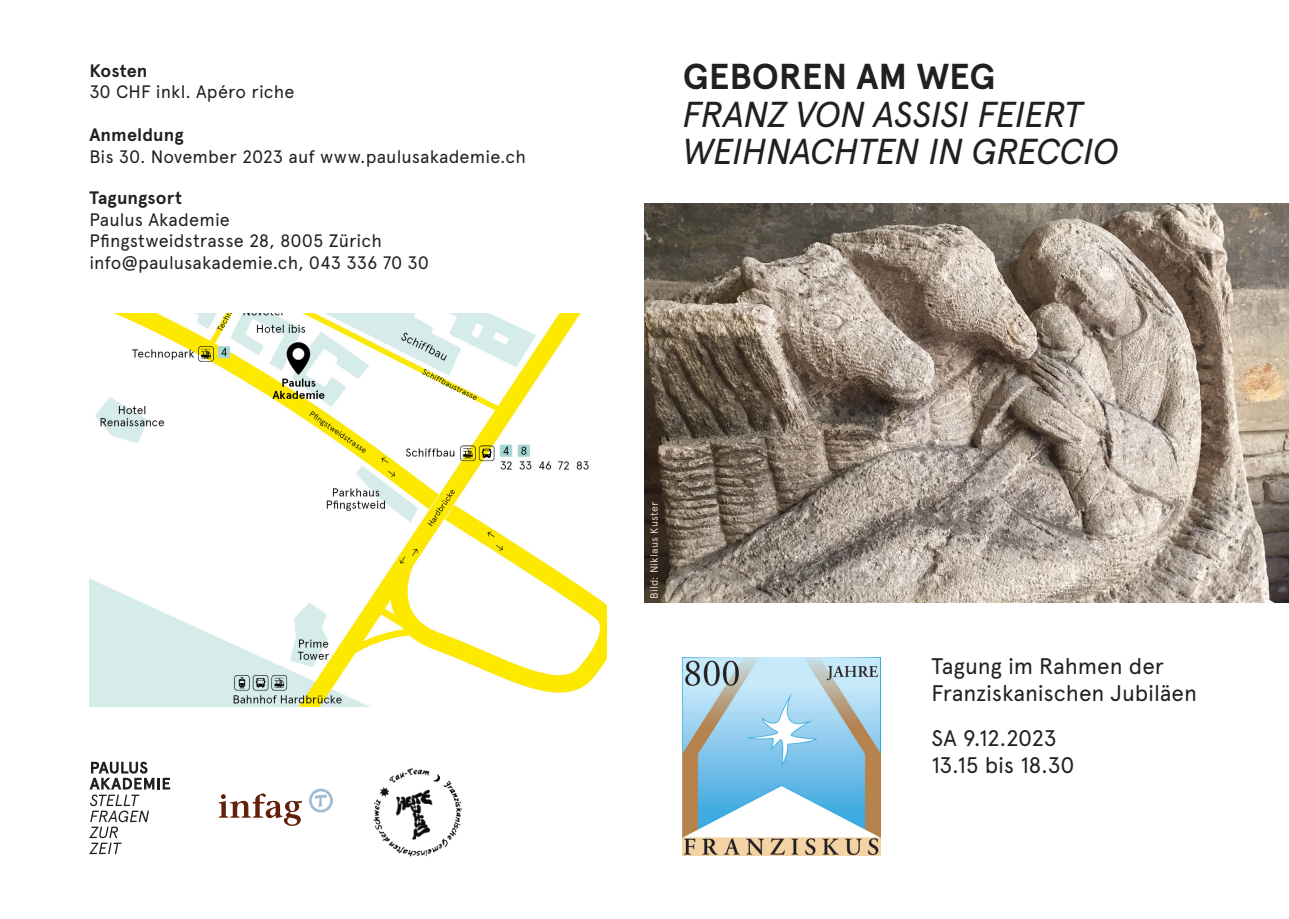
<style>
.page{position:relative;width:1289px;height:919px;background:#fff}
.page>*{position:absolute;margin:0;border:0;box-sizing:border-box;transform-origin:0 0}
.Haupttitel{font:italic 36px "Apercu Pro";letter-spacing:-.02em;color:#231f20}
.Haupttitel-2{font:700 36px "Apercu Pro";letter-spacing:-.005em;color:#231f20}
.Veranstaltungsbeschr{font:22.5px "Apercu Pro";letter-spacing:-.005em;color:#231f20}
.Zeit{font:22.5px "Apercu Pro";letter-spacing:-.015em;color:#231f20}
.Fliesstext_Titel{font:18px "Apercu Pro";letter-spacing:.005em;color:#231f20}
.Fliesstext_Titel-2{font:700 18px "Apercu Pro";letter-spacing:.005em;color:#231f20}
.Fliesstext_Titel-3{font:10.5px "Apercu Pro";letter-spacing:.03em;color:#dfd3c5}
</style>
<div class="page">
<svg style="left:89px;top:761px;width:81px;height:93px"></svg>
<img style="left:89px;top:313px;width:517px;height:393px">
<img style="left:645px;top:203px;width:643px;height:399px">
<svg style="left:309px;top:788px;width:24px;height:24px"></svg>
<svg style="left:219px;top:793px;width:83px;height:32px"></svg>
<img style="left:682px;top:658px;width:198px;height:197px">
<img style="left:373px;top:768px;width:90px;height:89px">
<p class="Fliesstext_Titel-2" style="left:89px;top:57px;width:60px">Kosten</p>
<p class="Fliesstext_Titel" style="left:89px;top:78px;width:207px">30 CHF inkl. Apéro riche</p>
<p class="Fliesstext_Titel-2" style="left:89px;top:121px;width:96px">Anmeldung</p>
<p class="Fliesstext_Titel" style="left:89px;top:143px;width:438px">Bis 30. November 2023 auf www.paulusakademie.ch</p>
<p class="Fliesstext_Titel-2" style="left:89px;top:184px;width:94px">Tagungsort</p>
<p class="Fliesstext_Titel" style="left:89px;top:206px;width:142px">Paulus Akademie</p>
<p class="Fliesstext_Titel" style="left:89px;top:227px;width:294px">Pfingstweidstrasse 28, 8005 Zürich</p>
<p class="Fliesstext_Titel" style="left:89px;top:249px;width:341px">info@paulusakademie.ch, 043 336 70 30</p>
<p class="Haupttitel-2" style="left:682px;top:50px;width:314px">GEBOREN AM WEG</p>
<p class="Haupttitel" style="left:682px;top:87px;width:401px">FRANZ VON ASSISI FEIERT</p>
<p class="Haupttitel" style="left:682px;top:125px;width:438px">WEIHNACHTEN IN GRECCIO</p>
<p class="Fliesstext_Titel-3" style="left:646px;top:599px;width:99px;rotate:-90deg">Bild: Niklaus Kuster</p>
<p class="Veranstaltungsbeschr" style="left:931px;top:649px;width:234px">Tagung im Rahmen der</p>
<p class="Veranstaltungsbeschr" style="left:931px;top:676px;width:267px">Franziskanischen Jubiläen</p>
<p class="Zeit" style="left:931px;top:721px;width:127px">SA 9.12.2023</p>
<p class="Zeit" style="left:931px;top:748px;width:144px">13.15 bis 18.30</p>
</div>
